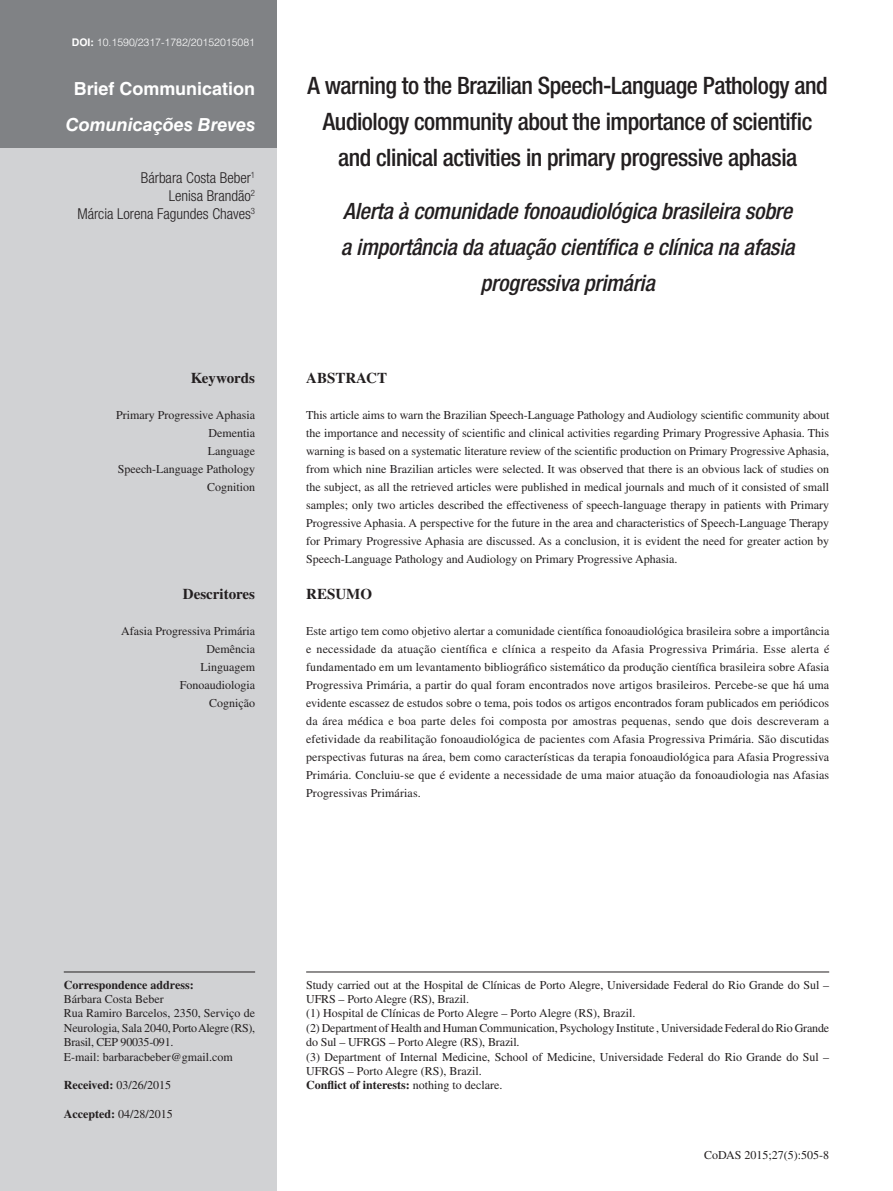
<style>
.page{position:relative;width:893px;height:1191px;background:#fff}
.page>*{position:absolute;margin:0;border:0;box-sizing:border-box;transform-origin:0 0}
.t1{font:500 condensed 24px/36px "Helvetica Neue LT Std";letter-spacing:-.02em;color:#231f20;text-align:center}
.t2{font:italic 500 condensed 22.5px/36px "Helvetica Neue LT Std";letter-spacing:-.01em;color:#231f20;text-align:center}
.t3{font:700 18px "Helvetica LT Std";color:#fff}
.t4{font:italic 700 18px "Helvetica LT Std";color:#fff}
.t5{font:300 condensed 15px/18px "Helvetica Neue LT Std";color:#231f20;text-align:right}
.t6{font:700 15px "Times LT Std";color:#231f20}
.t7{font:12px/18px "Times LT Std";color:#231f20;text-align:right}
.t8{font:700 12px "Times LT Std";color:#231f20}
.t9{font:300 10.5px "Helvetica LT Std";color:#fff}
.s1{font-weight:700}
</style>
<div class="page">
<div style="left:0;top:0;width:276px;height:1191px;background:#d1d2d4"></div>
<div style="left:0;top:0;width:276px;height:148px;background:#808285"></div>
<hr style="left:64px;top:971px;width:191px;height:1px;background:#231f20">
<hr style="left:306px;top:971px;width:523px;height:1px;background:#231f20">
<p class="t9" style="left:72px;top:36px;width:185px"><span class="s1">DOI:</span> 10.1590/2317-1782/20152015081</p>
<h3 class="t3" style="left:74px;top:77px;width:183px">Brief Communication</h3>
<h3 class="t4" style="left:66px;top:113px;width:191px">Comunicações Breves</h3>
<p class="t5" style="left:77px;top:169px;width:179px">Bárbara Costa Beber<sup>1<br></sup>Lenisa Brandão<sup>2<br></sup>Márcia Lorena Fagundes Chaves<sup>3</sup></p>
<p class="t6" style="left:191px;top:369px;width:66px">Keywords</p>
<p class="t7" style="left:116px;top:405px;width:140px">Primary Progressive Aphasia<br>Dementia<br>Language<br>Speech-Language Pathology<br>Cognition</p>
<p class="t6" style="left:183px;top:585px;width:74px">Descritores</p>
<p class="t7" style="left:121px;top:621px;width:135px">Afasia Progressiva Primária<br>Demência<br>Linguagem<br>Fonoaudiologia<br>Cognição</p>
<h1 class="t1" style="left:308px;top:67px;width:522px">A warning to the Brazilian Speech-Language Pathology and<br>Audiology community about the importance of scientific and clinical activities in primary progressive aphasia</h1>
<h2 class="t2" style="left:341px;top:193px;width:455px">Alerta à comunidade fonoaudiológica brasileira sobre a importância da atuação científica e clínica na afasia progressiva primária</h2>
<p class="t6" style="left:306px;top:369px;width:82px">ABSTRACT</p>
<p class="t7" style="left:306px;top:405px;width:525px;text-align:justify">This article aims to warn the Brazilian Speech-Language Pathology and Audiology scientific community about the importance and necessity of scientific and clinical activities regarding Primary Progressive Aphasia. This warning is based on a systematic literature review of the scientific production on Primary Progressive Aphasia, from which nine Brazilian articles were selected. It was observed that there is an obvious lack of studies on the subject, as all the retrieved articles were published in medical journals and much of it consisted of small samples; only two articles described the effectiveness of speech-language therapy in patients with Primary Progressive Aphasia. A perspective for the future in the area and characteristics of Speech-Language Therapy for Primary Progressive Aphasia are discussed. As a conclusion, it is evident the need for greater action by Speech-Language Pathology and Audiology on Primary Progressive Aphasia.</p>
<p class="t6" style="left:306px;top:585px;width:67px">RESUMO</p>
<p class="t7" style="left:306px;top:621px;width:525px;text-align:justify">Este artigo tem como objetivo alertar a comunidade científica fonoaudiológica brasileira sobre a importância e necessidade da atuação científica e clínica a respeito da Afasia Progressiva Primária. Esse alerta é fundamentado em um levantamento bibliográfico sistemático da produção científica brasileira sobre Afasia Progressiva Primária, a partir do qual foram encontrados nove artigos brasileiros. Percebe-se que há uma evidente escassez de estudos sobre o tema, pois todos os artigos encontrados foram publicados em periódicos da área médica e boa parte deles foi composta por amostras pequenas, sendo que dois descreveram a efetividade da reabilitação fonoaudiológica de pacientes com Afasia Progressiva Primária. São discutidas perspectivas futuras na área, bem como características da terapia fonoaudiológica para Afasia Progressiva Primária. Concluiu-se que é evidente a necessidade de uma maior atuação da fonoaudiologia nas Afasias Progressivas Primárias.</p>
<p class="t8" style="left:64px;top:977px;width:131px">Correspondence address:</p>
<p class="t7" style="left:64px;top:991px;width:193px;line-height:14.4px;text-align:left">Bárbara Costa Beber<br>Rua Ramiro Barcelos, 2350, Serviço de<br>Neurologia, Sala 2040, Porto Alegre (RS),<br>Brasil, CEP 90035-091.<br>E-mail: barbaracbeber@gmail.com</p>
<p class="t7" style="left:64px;top:1076px;width:109px"><span class="s1">Received:</span> 03/26/2015</p>
<p class="t7" style="left:64px;top:1105px;width:110px"><span class="s1">Accepted:</span> 04/28/2015</p>
<p class="t7" style="left:306px;top:977px;width:525px;line-height:14.4px;text-align:left">Study carried out at the Hospital de Clínicas de Porto Alegre, Universidade Federal do Rio Grande do Sul – UFRS – Porto Alegre (RS), Brazil.<br>(1) Hospital de Clínicas de Porto Alegre – Porto Alegre (RS), Brazil.<br>(2) Department of Health and Human Communication, Psychology Institute , Universidade Federal do Rio Grande do Sul – UFRGS – Porto Alegre (RS), Brazil.<br>(3) Department of Internal Medicine, School of Medicine, Universidade Federal do Rio Grande do Sul – UFRGS – Porto Alegre (RS), Brazil.<br><span class="s1">Conflict of interests:</span> nothing to declare.</p>
<p class="t7" style="left:704px;top:1146px;width:127px">CoDAS 2015;27(5):505-8</p>
</div>
